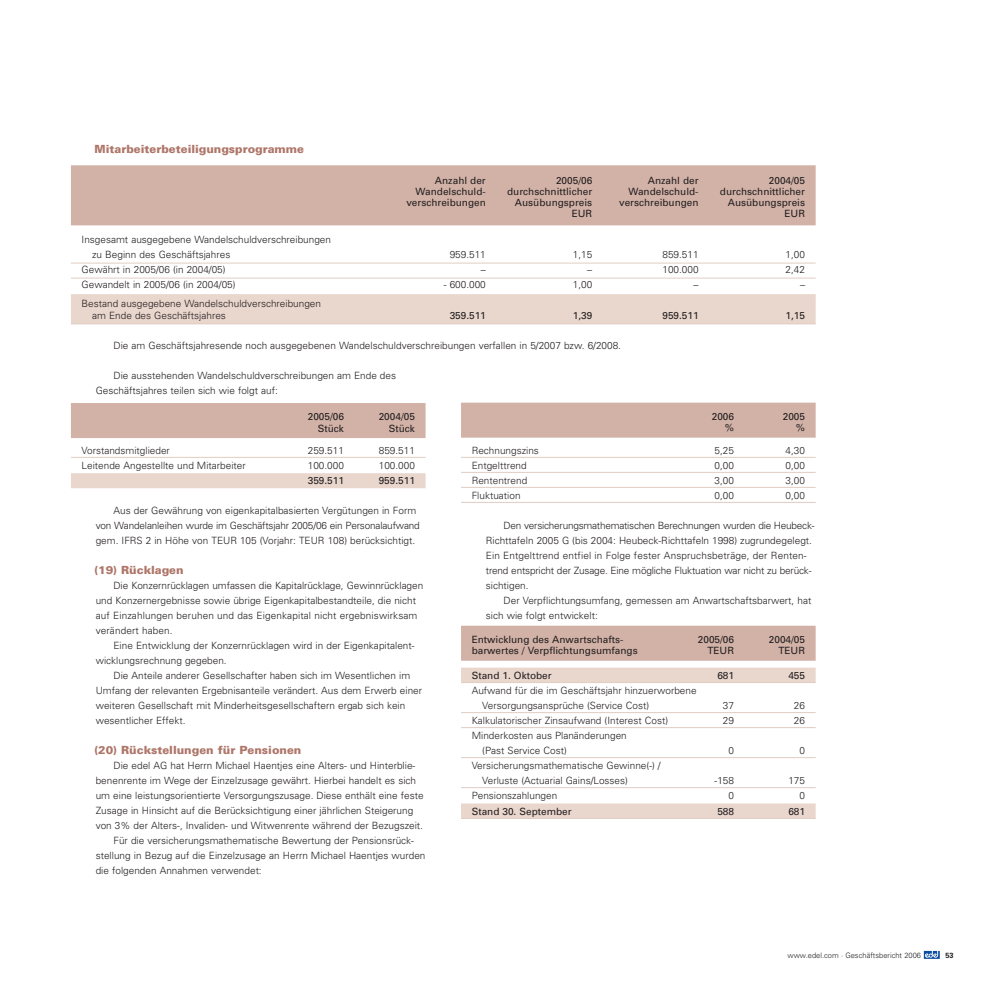
<style>
.page{position:relative;width:993px;height:993px;background:#fff}
.page>*{position:absolute;margin:0;border:0;box-sizing:border-box;transform-origin:0 0}
.t1{font:900 11.25px "Univers";color:#ae7669}
.t2{font:300 10px/15px "Univers";color:#231f20}
.t3{font:10px "Univers";color:#231f20}
.t4{font:300 7.5px "Univers";color:#231f20}
.t5{font:700 7.5px "Univers";color:#231f20}
</style>
<div class="page">
<svg style="left:923px;top:950px;width:16px;height:8px"></svg>
<div style="left:71px;top:403px;width:354px;height:35px;background:#d2b2a7"></div>
<hr style="left:71px;top:457px;width:354px;height:1px;background:#e1cdc4">
<div style="left:71px;top:473px;width:354px;height:15px;background:#e9d6cd"></div>
<div style="left:461px;top:402px;width:354px;height:35px;background:#d2b2a7"></div>
<hr style="left:461px;top:457px;width:354px;height:1px;background:#e1cdc4">
<hr style="left:461px;top:472px;width:354px;height:1px;background:#e1cdc4">
<hr style="left:461px;top:487px;width:354px;height:1px;background:#e1cdc4">
<hr style="left:461px;top:502px;width:354px;height:1px;background:#e1cdc4">
<div style="left:461px;top:625px;width:354px;height:35px;background:#d2b2a7"></div>
<div style="left:461px;top:667px;width:354px;height:15px;background:#e9d6cd"></div>
<hr style="left:461px;top:682px;width:354px;height:1px;background:#e1cdc4">
<hr style="left:461px;top:712px;width:354px;height:1px;background:#e1cdc4">
<hr style="left:461px;top:727px;width:354px;height:1px;background:#e1cdc4">
<hr style="left:461px;top:757px;width:354px;height:1px;background:#e1cdc4">
<hr style="left:461px;top:787px;width:354px;height:1px;background:#e1cdc4">
<div style="left:461px;top:803px;width:354px;height:15px;background:#e9d6cd"></div>
<hr style="left:461px;top:818px;width:354px;height:1px;background:#e1cdc4">
<div style="left:71px;top:165px;width:744px;height:60px;background:#d2b2a7"></div>
<hr style="left:71px;top:263px;width:744px;height:1px;background:#e1cdc4">
<hr style="left:71px;top:278px;width:744px;height:1px;background:#e1cdc4">
<div style="left:71px;top:294px;width:744px;height:30px;background:#e9d6cd"></div>
<hr style="left:71px;top:323px;width:744px;height:1px;background:#e1cdc4">
<p class="t1" style="left:94px;top:145px;width:211px">Mitarbeiterbeteiligungsprogramme</p>
<p class="t2" style="left:92px;top:233px;width:240px;text-indent:-11px">Insgesamt ausgegebene Wandelschuldverschreibungen zu Beginn des Geschäftsjahres</p>
<p class="t3" style="left:435px;top:176px;width:52px">Anzahl der</p>
<p class="t3" style="left:556px;top:176px;width:38px">2005/06</p>
<p class="t3" style="left:647px;top:176px;width:52px">Anzahl der</p>
<p class="t3" style="left:768px;top:176px;width:38px">2004/05</p>
<p class="t3" style="left:415px;top:188px;width:72px">Wandelschuld-</p>
<p class="t3" style="left:507px;top:188px;width:86px">durchschnittlicher</p>
<p class="t3" style="left:628px;top:188px;width:72px">Wandelschuld-</p>
<p class="t3" style="left:719px;top:188px;width:86px">durchschnittlicher</p>
<p class="t3" style="left:406px;top:199px;width:81px">verschreibungen</p>
<p class="t3" style="left:515px;top:199px;width:79px">Ausübungspreis</p>
<p class="t3" style="left:619px;top:199px;width:81px">verschreibungen</p>
<p class="t3" style="left:727px;top:199px;width:79px">Ausübungspreis</p>
<p class="t3" style="left:571px;top:210px;width:22px">EUR</p>
<p class="t3" style="left:784px;top:210px;width:22px">EUR</p>
<p class="t2" style="left:449px;top:248px;width:38px">959.511</p>
<p class="t2" style="left:572px;top:248px;width:21px">1,15</p>
<p class="t2" style="left:662px;top:248px;width:38px">859.511</p>
<p class="t2" style="left:785px;top:248px;width:21px">1,00</p>
<p class="t2" style="left:81px;top:263px;width:145px">Gewährt in 2005/06 (in 2004/05)</p>
<p class="t2" style="left:480px;top:263px;width:6px">–</p>
<p class="t2" style="left:587px;top:263px;width:6px">–</p>
<p class="t2" style="left:662px;top:263px;width:38px">100.000</p>
<p class="t2" style="left:785px;top:263px;width:21px">2,42</p>
<p class="t2" style="left:81px;top:278px;width:155px">Gewandelt in 2005/06 (in 2004/05)</p>
<p class="t2" style="left:443px;top:278px;width:43px">- 600.000</p>
<p class="t2" style="left:572px;top:278px;width:21px">1,00</p>
<p class="t2" style="left:693px;top:278px;width:6px">–</p>
<p class="t2" style="left:799px;top:278px;width:6px">–</p>
<p class="t2" style="left:92px;top:297px;width:230px;line-height:12.5px;text-indent:-11px">Bestand ausgegebene Wandelschuldverschreibungen am Ende des Geschäftsjahres</p>
<p class="t3" style="left:449px;top:312px;width:38px">359.511</p>
<p class="t3" style="left:572px;top:312px;width:21px">1,39</p>
<p class="t3" style="left:662px;top:312px;width:38px">959.511</p>
<p class="t3" style="left:785px;top:312px;width:21px">1,15</p>
<p class="t2" style="left:113px;top:338px;width:509px">Die am Geschäftsjahresende noch ausgegebenen Wandelschuldverschreibungen verfallen in 5/2007 bzw. 6/2008.</p>
<p class="t2" style="left:96px;top:368px;width:302px;text-indent:18px">Die ausstehenden Wandelschuldverschreibungen am Ende des<br>Geschäftsjahres teilen sich wie folgt auf:</p>
<p class="t3" style="left:308px;top:413px;width:38px">2005/06</p>
<p class="t3" style="left:378px;top:413px;width:38px">2004/05</p>
<p class="t3" style="left:318px;top:424px;width:28px">Stück</p>
<p class="t3" style="left:388px;top:424px;width:28px">Stück</p>
<p class="t2" style="left:81px;top:443px;width:90px">Vorstandsmitglieder</p>
<p class="t2" style="left:308px;top:443px;width:38px">259.511</p>
<p class="t2" style="left:378px;top:443px;width:38px">859.511</p>
<p class="t2" style="left:81px;top:458px;width:166px">Leitende Angestellte und Mitarbeiter</p>
<p class="t2" style="left:308px;top:458px;width:38px">100.000</p>
<p class="t2" style="left:378px;top:458px;width:38px">100.000</p>
<p class="t3" style="left:308px;top:477px;width:38px">359.511</p>
<p class="t3" style="left:378px;top:477px;width:38px">959.511</p>
<p class="t2" style="left:96px;top:503px;width:325px;text-indent:18px">Aus der Gewährung von eigenkapitalbasierten Vergütungen in Form von Wandelanleihen wurde im Geschäftsjahr 2005/06 ein Personalaufwand gem. IFRS 2 in Höhe von TEUR 105 (Vorjahr: TEUR 108) berücksichtigt.</p>
<p class="t1" style="left:94px;top:565px;width:91px">(19) Rücklagen</p>
<p class="t2" style="left:96px;top:578px;width:329px;text-indent:18px">Die Konzernrücklagen umfassen die Kapitalrücklage, Gewinnrücklagen und Konzernergebnisse sowie übrige Eigenkapitalbestandteile, die nicht auf Einzahlungen beruhen und das Eigenkapital nicht ergebniswirksam verändert haben.</p>
<p class="t2" style="left:96px;top:638px;width:320px;text-indent:18px">Eine Entwicklung der Konzernrücklagen wird in der Eigenkapitalent&shy;wicklungsrechnung gegeben.</p>
<p class="t2" style="left:96px;top:668px;width:328px;text-indent:18px">Die Anteile anderer Gesellschafter haben sich im Wesentlichen im Umfang der relevanten Ergebnisanteile verändert. Aus dem Erwerb einer weiteren Gesellschaft mit Minderheitsgesellschaftern ergab sich kein wesentlicher Effekt.</p>
<p class="t1" style="left:94px;top:745px;width:208px">(20) Rückstellungen für Pensionen</p>
<p class="t2" style="left:113px;top:758px;width:303px">Die edel AG hat Herrn Michael Haentjes eine Alters- und Hinterblie-</p>
<p class="t2" style="left:96px;top:773px;width:322px">benenrente im Wege der Einzelzusage gewährt. Hierbei handelt es sich</p>
<p class="t2" style="left:96px;top:788px;width:329px">um eine leistungsorientierte Versorgungszusage. Diese enthält eine feste</p>
<p class="t2" style="left:96px;top:803px;width:319px">Zusage in Hinsicht auf die Berücksichtigung einer jährlichen Steigerung</p>
<p class="t2" style="left:96px;top:818px;width:328px">von 3% der Alters-, Invaliden- und Witwenrente während der Bezugszeit.</p>
<p class="t2" style="left:113px;top:833px;width:302px">Für die versicherungsmathematische Bewertung der Pensionsrück-</p>
<p class="t2" style="left:96px;top:848px;width:331px">stellung in Bezug auf die Einzelzusage an Herrn Michael Haentjes wurden</p>
<p class="t2" style="left:96px;top:863px;width:167px">die folgenden Annahmen verwendet:</p>
<p class="t3" style="left:711px;top:413px;width:24px">2006</p>
<p class="t3" style="left:782px;top:413px;width:24px">2005</p>
<p class="t3" style="left:725px;top:424px;width:10px">%</p>
<p class="t3" style="left:795px;top:424px;width:10px">%</p>
<p class="t2" style="left:471px;top:443px;width:69px">Rechnungszins</p>
<p class="t2" style="left:714px;top:443px;width:21px">5,25</p>
<p class="t2" style="left:785px;top:443px;width:21px">4,30</p>
<p class="t2" style="left:471px;top:458px;width:56px">Entgelttrend</p>
<p class="t2" style="left:714px;top:458px;width:21px">0,00</p>
<p class="t2" style="left:785px;top:458px;width:21px">0,00</p>
<p class="t2" style="left:471px;top:473px;width:57px">Rententrend</p>
<p class="t2" style="left:714px;top:473px;width:21px">3,00</p>
<p class="t2" style="left:785px;top:473px;width:21px">3,00</p>
<p class="t2" style="left:471px;top:488px;width:50px">Fluktuation</p>
<p class="t2" style="left:714px;top:488px;width:21px">0,00</p>
<p class="t2" style="left:785px;top:488px;width:21px">0,00</p>
<p class="t2" style="left:485px;top:518px;width:330px;text-indent:18px">Den versicherungsmathematischen Berechnungen wurden die Heubeck-Richttafeln 2005 G (bis 2004: Heubeck-Richttafeln 1998) zugrundegelegt.<br>Ein Entgelttrend entfiel in Folge fester Anspruchsbeträge, der Renten&shy;trend entspricht der Zusage. Eine mögliche Fluktuation war nicht zu berück&shy;sichtigen.</p>
<p class="t2" style="left:485px;top:593px;width:327px;text-indent:18px">Der Verpflichtungsumfang, gemessen am Anwartschaftsbarwert, hat sich wie folgt entwickelt:</p>
<p class="t3" style="left:471px;top:635px;width:153px">Entwicklung des Anwartschafts-</p>
<p class="t3" style="left:697px;top:635px;width:38px">2005/06</p>
<p class="t3" style="left:768px;top:635px;width:38px">2004/05</p>
<p class="t3" style="left:471px;top:647px;width:167px">barwertes / Verpflichtungsumfangs</p>
<p class="t3" style="left:707px;top:647px;width:28px">TEUR</p>
<p class="t3" style="left:778px;top:647px;width:28px">TEUR</p>
<p class="t3" style="left:471px;top:671px;width:81px">Stand 1. Oktober</p>
<p class="t3" style="left:717px;top:671px;width:18px">681</p>
<p class="t3" style="left:788px;top:671px;width:18px">455</p>
<p class="t2" style="left:482px;top:683px;width:216px;text-indent:-11px">Aufwand für die im Geschäftsjahr hinzuerworbene<br>Versorgungsansprüche (Service Cost)</p>
<p class="t2" style="left:722px;top:698px;width:13px">37</p>
<p class="t2" style="left:793px;top:698px;width:13px">26</p>
<p class="t2" style="left:471px;top:713px;width:198px">Kalkulatorischer Zinsaufwand (Interest Cost)</p>
<p class="t2" style="left:722px;top:713px;width:13px">29</p>
<p class="t2" style="left:793px;top:713px;width:13px">26</p>
<p class="t2" style="left:482px;top:728px;width:146px;text-indent:-11px">Minderkosten aus Planänderungen (Past Service Cost)</p>
<p class="t2" style="left:728px;top:743px;width:7px">0</p>
<p class="t2" style="left:799px;top:743px;width:7px">0</p>
<p class="t2" style="left:482px;top:758px;width:180px;text-indent:-11px">Versicherungsmathematische Gewinne(-) /<br>Verluste (Actuarial Gains/Losses)</p>
<p class="t2" style="left:714px;top:773px;width:21px">-158</p>
<p class="t2" style="left:788px;top:773px;width:18px">175</p>
<p class="t2" style="left:471px;top:788px;width:87px">Pensionszahlungen</p>
<p class="t2" style="left:728px;top:788px;width:7px">0</p>
<p class="t2" style="left:799px;top:788px;width:7px">0</p>
<p class="t3" style="left:471px;top:807px;width:102px">Stand 30. September</p>
<p class="t3" style="left:717px;top:807px;width:18px">588</p>
<p class="t3" style="left:788px;top:807px;width:18px">681</p>
<p class="t4" style="left:787px;top:952px;width:135px">www.edel.com · Geschäftsbericht 2006</p>
<p class="t5" style="left:945px;top:952px;width:10px">53</p>
</div>
